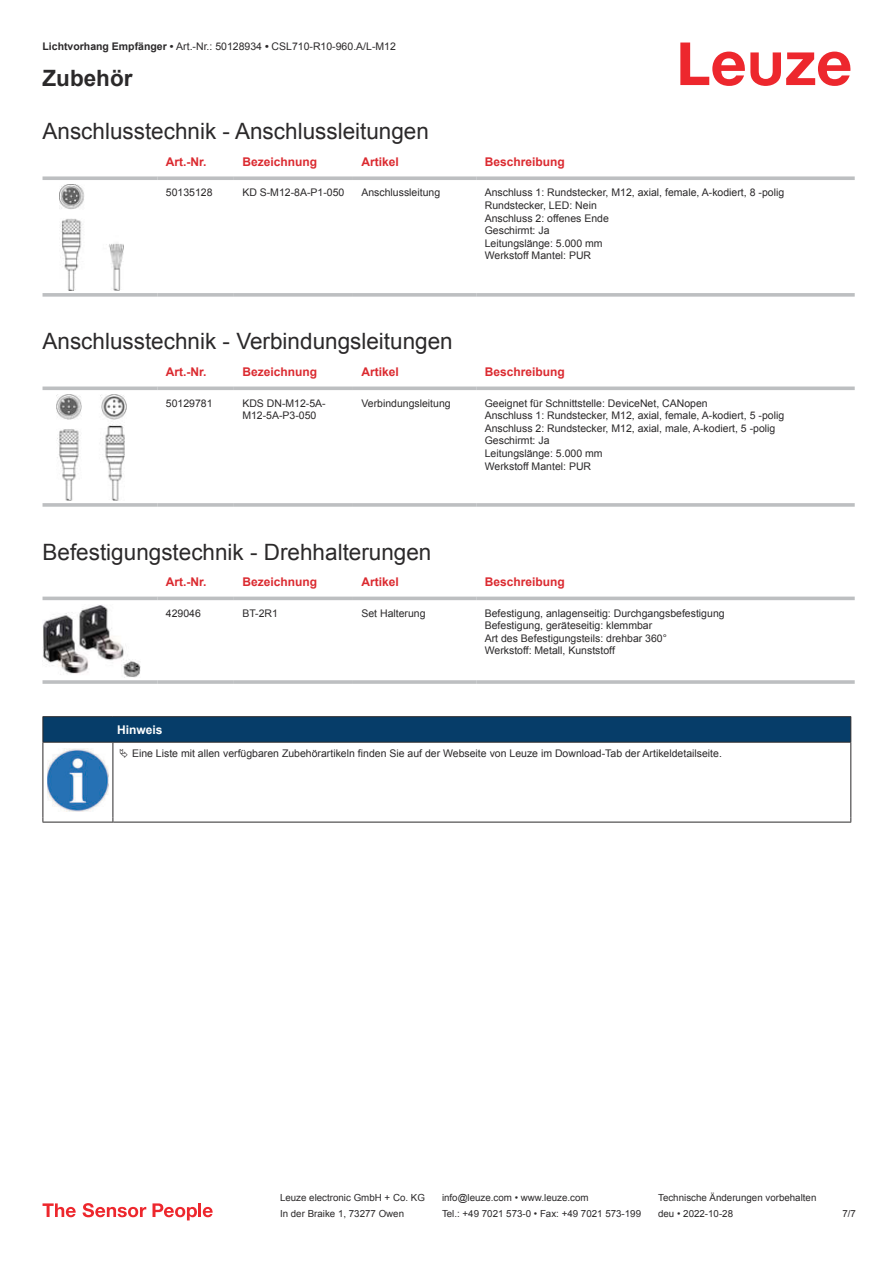
<style>
.page{position:relative;width:893px;height:1263px;background:#fff}
.page>*{position:absolute;margin:0;border:0;box-sizing:border-box;transform-origin:0 0}
.t1{font:22.5px "Arial";color:#2b292a}
.t2{font:700 22.5px "Arial";color:#2b292a}
.t3{font:700 12px "Arial";color:#db2a30}
.t4{font:700 12px "Arial";color:#fff}
.t5{font:10.5px/12.6px "Arial";color:#2b292a}
.t6{font:9.75px "Arial";color:#2b292a}
.s1{font-weight:700}
</style>
<div class="page">
<svg style="left:680px;top:43px;width:170px;height:43px"></svg>
<svg style="left:43px;top:176px;width:114px;height:4px"></svg>
<svg style="left:157px;top:176px;width:77px;height:4px"></svg>
<svg style="left:234px;top:176px;width:119px;height:4px"></svg>
<svg style="left:353px;top:176px;width:123px;height:4px"></svg>
<svg style="left:476px;top:176px;width:379px;height:4px;background:#c4c6c8"></svg>
<svg style="left:43px;top:293px;width:114px;height:4px"></svg>
<svg style="left:157px;top:293px;width:77px;height:4px"></svg>
<svg style="left:234px;top:293px;width:119px;height:4px"></svg>
<svg style="left:353px;top:293px;width:123px;height:4px"></svg>
<svg style="left:476px;top:293px;width:379px;height:4px;background:#c3c5c7"></svg>
<img style="left:59px;top:184px;width:65px;height:107px">
<svg style="left:43px;top:386px;width:114px;height:4px"></svg>
<svg style="left:157px;top:386px;width:77px;height:4px"></svg>
<svg style="left:234px;top:386px;width:119px;height:4px"></svg>
<svg style="left:353px;top:386px;width:123px;height:4px"></svg>
<svg style="left:476px;top:386px;width:379px;height:4px;background:#c5c7c9"></svg>
<svg style="left:43px;top:503px;width:114px;height:4px"></svg>
<hr style="left:157px;top:503px;width:77px;height:4px;background:#c6c7c9">
<svg style="left:234px;top:503px;width:119px;height:4px"></svg>
<svg style="left:353px;top:503px;width:123px;height:4px"></svg>
<hr style="left:476px;top:503px;width:379px;height:4px;background:#c6c7c9">
<img style="left:56px;top:394px;width:70px;height:107px">
<svg style="left:43px;top:596px;width:812px;height:75px"></svg>
<hr style="left:43px;top:597px;width:114px;height:3px;background:#bdbfc1">
<hr style="left:157px;top:597px;width:77px;height:3px;background:#bdbfc1">
<hr style="left:234px;top:597px;width:119px;height:3px;background:#bdbfc1">
<hr style="left:353px;top:597px;width:123px;height:3px;background:#bdbfc1">
<hr style="left:476px;top:597px;width:379px;height:3px;background:#bdbfc1">
<hr style="left:43px;top:680px;width:114px;height:4px;background:#bdbfc1">
<hr style="left:157px;top:680px;width:77px;height:4px;background:#c8cacb">
<hr style="left:234px;top:680px;width:119px;height:4px;background:#c3c5c6">
<hr style="left:353px;top:680px;width:123px;height:4px;background:#bdbfc1">
<hr style="left:476px;top:680px;width:379px;height:4px;background:#c8cacb">
<img style="left:43px;top:604px;width:97px;height:74px">
<svg style="left:44px;top:743px;width:806px;height:79px"></svg>
<hr style="left:43px;top:716px;width:70px;height:1px;background:#2b292a">
<hr style="left:43px;top:742px;width:70px;height:1px;background:#2b292a">
<hr style="left:113px;top:716px;width:738px;height:1px;background:#2b292a">
<svg style="left:43px;top:717px;width:808px;height:25px;background:#063c67"></svg>
<hr style="left:113px;top:742px;width:738px;height:1px;background:#2b292a">
<hr style="left:43px;top:742px;width:1px;height:76px;background:#2b292a">
<hr style="left:113px;top:742px;width:1px;height:76px;background:#2b292a">
<hr style="left:850px;top:742px;width:1px;height:76px;background:#2b292a">
<hr style="left:43px;top:822px;width:70px;height:1px;background:#2b292a">
<hr style="left:113px;top:822px;width:738px;height:1px;background:#2b292a">
<img style="left:47px;top:749px;width:61px;height:62px">
<div style="left:115px;top:743px;width:734px;height:20px;background:#fff"></div>
<svg style="left:43px;top:1203px;width:33px;height:14px"></svg>
<svg style="left:83px;top:1203px;width:63px;height:14px"></svg>
<svg style="left:153px;top:1203px;width:44px;height:17px"></svg>
<hr style="left:198px;top:1203px;width:3px;height:14px;background:#ed272d">
<svg style="left:203px;top:1207px;width:10px;height:10px"></svg>
<p class="t5" style="left:43px;top:41px;width:355px"><span class="s1">Lichtvorhang Empfänger •</span> Art.-Nr.: 50128934 <span class="s1">•</span> CSL710-R10-960.A/L-M12</p>
<h1 class="t2" style="left:43px;top:70px;width:92px">Zubehör</h1>
<h1 class="t1" style="left:43px;top:123px;width:388px">Anschlusstechnik - Anschlussleitungen</h1>
<p class="t3" style="left:166px;top:157px;width:42px">Art.-Nr.</p>
<p class="t3" style="left:242px;top:157px;width:76px">Bezeichnung</p>
<p class="t3" style="left:361px;top:157px;width:39px">Artikel</p>
<p class="t3" style="left:485px;top:157px;width:82px">Beschreibung</p>
<p class="t5" style="left:166px;top:187px;width:48px">50135128</p>
<p class="t5" style="left:242px;top:187px;width:104px">KD S-M12-8A-P1- 050</p>
<p class="t5" style="left:361px;top:187px;width:80px">Anschlussleitung</p>
<p class="t5" style="left:485px;top:187px;width:301px">Anschluss 1: Rundstecker, M12, axial, female, A-kodiert, 8 -polig<br>Rundstecker, LED: Nein<br>Anschluss 2: offenes Ende<br>Geschirmt: Ja<br>Leitungslänge: 5.000 mm<br>Werkstoff Mantel: PUR</p>
<h1 class="t1" style="left:43px;top:333px;width:412px">Anschlusstechnik - Verbindungsleitungen</h1>
<p class="t3" style="left:166px;top:367px;width:42px">Art.-Nr.</p>
<p class="t3" style="left:242px;top:367px;width:76px">Bezeichnung</p>
<p class="t3" style="left:361px;top:367px;width:39px">Artikel</p>
<p class="t3" style="left:485px;top:367px;width:82px">Beschreibung</p>
<p class="t5" style="left:166px;top:397px;width:48px">50129781</p>
<p class="t5" style="left:242px;top:397px;width:85px">KDS DN-M12-5A-<br>M12-5A-P3-050</p>
<p class="t5" style="left:361px;top:397px;width:91px">Verbindungsleitung</p>
<p class="t5" style="left:485px;top:397px;width:301px">Geeignet für Schnittstelle: DeviceNet, CANopen<br>Anschluss 1: Rundstecker, M12, axial, female, A-kodiert, 5 -polig Anschluss 2: Rundstecker, M12, axial, male, A-kodiert, 5 -polig Geschirmt: Ja<br>Leitungslänge: 5.000 mm<br>Werkstoff Mantel: PUR</p>
<h1 class="t1" style="left:43px;top:543px;width:390px">Befestigungstechnik - Drehhalterungen</h1>
<p class="t3" style="left:166px;top:577px;width:42px">Art.-Nr.</p>
<p class="t3" style="left:242px;top:577px;width:76px">Bezeichnung</p>
<p class="t3" style="left:361px;top:577px;width:39px">Artikel</p>
<p class="t3" style="left:485px;top:577px;width:82px">Beschreibung</p>
<p class="t5" style="left:166px;top:608px;width:37px">429046</p>
<p class="t5" style="left:242px;top:608px;width:37px">BT-2R1</p>
<p class="t5" style="left:361px;top:608px;width:66px">Set Halterung</p>
<p class="t5" style="left:485px;top:608px;width:241px">Befestigung, anlagenseitig: Durchgangsbefestigung Befestigung, geräteseitig: klemmbar<br>Art des Befestigungsteils: drehbar 360°<br>Werkstoff: Metall, Kunststoff</p>
<p class="t4" style="left:117px;top:725px;width:47px">Hinweis</p>
<p class="t5" style="left:132px;top:748px;width:591px">Eine Liste mit allen verfügbaren Zubehörartikeln finden Sie auf der Webseite von Leuze im Download-Tab der Artikeldetailseite.</p>
<p class="t6" style="left:280px;top:1194px;width:146px">Leuze electronic GmbH + Co. KG</p>
<p class="t6" style="left:442px;top:1194px;width:148px">info@leuze.com • www.leuze.com</p>
<p class="t6" style="left:658px;top:1194px;width:160px">Technische Änderungen vorbehalten</p>
<p class="t6" style="left:280px;top:1210px;width:126px">In der Braike 1, 73277 Owen</p>
<p class="t6" style="left:442px;top:1210px;width:201px">Tel.: +49 7021 573-0 • Fax: +49 7021 573-199</p>
<p class="t6" style="left:658px;top:1210px;width:76px">deu • 2022-10-28</p>
<p class="t6" style="left:842px;top:1210px;width:15px">7 /7</p>
</div>
